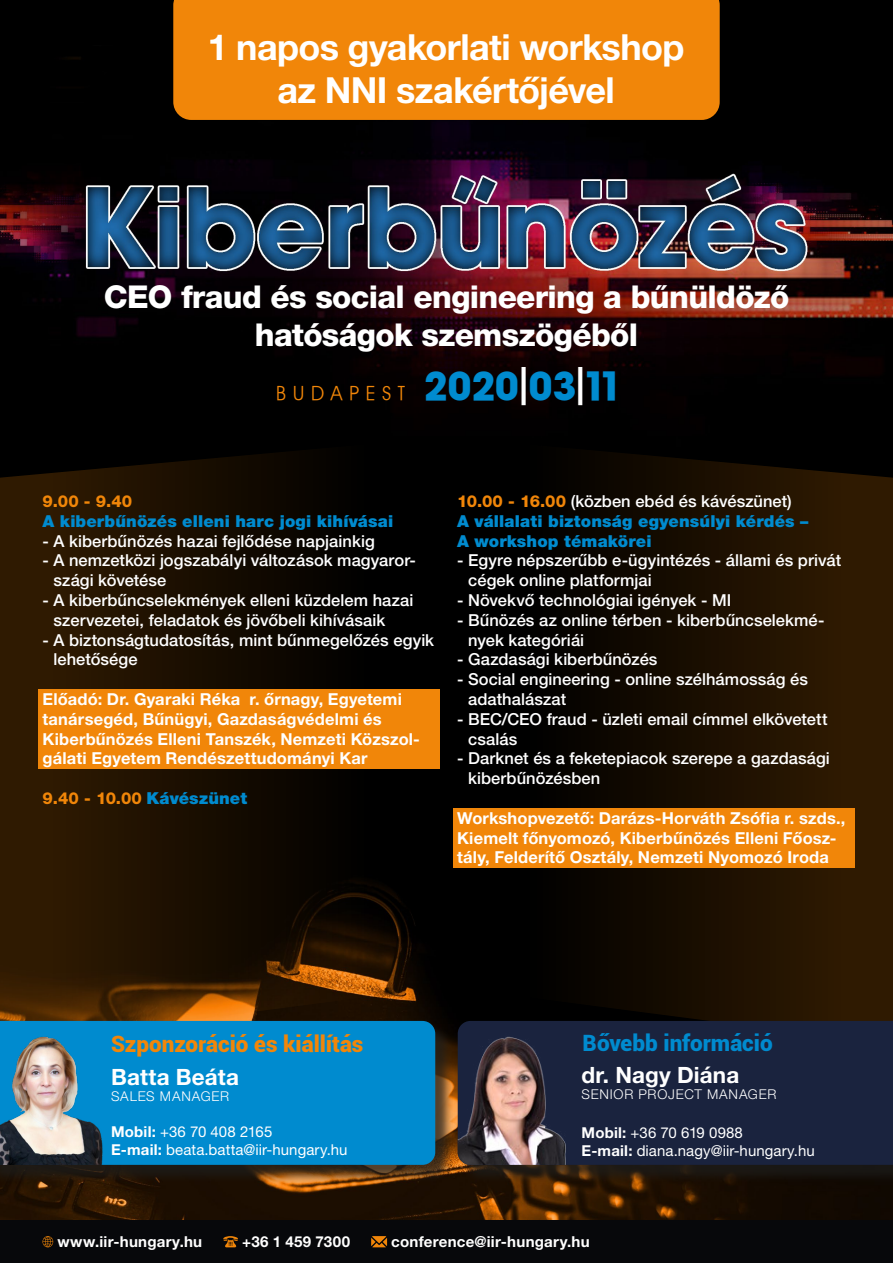
<style>
.page{position:relative;width:893px;height:1263px;background:#fff}
.page>*{position:absolute;margin:0;border:0;box-sizing:border-box;transform-origin:0 0}
.t1{font:700 36px/43.2px "Helvetica Neue LT Pro";letter-spacing:-.02em;color:#fff;text-align:center}
.t2{font:800 31.5px/37.8px "Helvetica Neue LT Pro";letter-spacing:-.02em;color:#fff;text-align:center}
.t3{font:900 22.5px "Roboto";color:#f18609}
.t4{font:700 22.5px "Helvetica Neue LT Pro";letter-spacing:.005em;color:#fff}
.t5{font:900 22.5px "Roboto";color:#008bcf}
.t6{font:19.65px "Avant Garde Bk PFL";color:#f18609}
.t7{font:500 16.5px/19.8px "Helvetica Neue LT Pro";letter-spacing:.005em;color:#fff}
.t8{font:700 16.5px/19.8px "Helvetica Neue LT Pro";letter-spacing:.01em;color:#fff}
.t9{font:900 16.5px/19.8px "Helvetica Neue LT Pro";letter-spacing:.01em;color:#008bcf}
.t10{font:800 16.5px "Helvetica Neue LT Pro";letter-spacing:.005em;color:#f18609}
.t11{font:700 15.15px "Helvetica Neue LT Pro";letter-spacing:.015em;color:#fff}
.t12{font:15px/18px "Helvetica Neue LT Pro";letter-spacing:.005em;color:#fff}
.t13{font:300 13.5px "Helvetica Neue LT Pro";letter-spacing:.06em;color:#fff}
.s1{font-family:"Avant Garde PFL";font-weight:700;font-size:38.25px;color:#008bcf}
.s2{font-family:"Helvetica Neue LT Pro";font-weight:700;font-size:38.25px;color:#fff}
.s3{font-weight:900;color:#008bcf}
.s4{font-weight:800;color:#f18609}
.s5{font-weight:500;color:#fff}
.s6{font-weight:700}
</style>
<div class="page">
<img style="left:0;top:0;width:893px;height:1220px">
<svg style="left:0;top:438px;width:435px;height:583px;background:#1c0f00"></svg>
<svg style="left:458px;top:438px;width:435px;height:583px;background:#150b00"></svg>
<div style="left:173px;top:0;width:547px;height:120px;background:#f18609"></div>
<div style="left:38px;top:689px;width:402px;height:80px;background:#f18609"></div>
<div style="left:453px;top:808px;width:402px;height:60px;background:#f18609"></div>
<div style="left:0;top:1220px;width:893px;height:43px;background:#07080b"></div>
<svg style="left:43px;top:1236px;width:10px;height:11px"></svg>
<svg style="left:223px;top:1236px;width:15px;height:11px"></svg>
<svg style="left:371px;top:1236px;width:16px;height:11px"></svg>
<div style="left:0;top:1023px;width:893px;height:160px;background:#1d1d1b;opacity:.75"></div>
<div style="left:0;top:1021px;width:435px;height:144px;background:#008bcf"></div>
<img style="left:0;top:1024px;width:122px;height:141px">
<div style="left:458px;top:1021px;width:435px;height:144px;background:#1a233e"></div>
<img style="left:458px;top:1032px;width:115px;height:133px">
<h1 class="t1" style="left:208px;top:24px;width:478px">1 napos gyakorlati workshop az NNI szakértőjével</h1>
<h2 class="t2" style="left:104px;top:278px;width:687px">CEO fraud és social engineering a bűnüldöző hatóságok szemszögéből</h2>
<p class="t6" style="left:276px;top:381px;width:342px">B U D A P E S T <span class="s1">2020</span><span class="s2">|</span><span class="s1">03</span><span class="s2">|</span><span class="s1">11</span></p>
<p class="t10" style="left:43px;top:491px;width:91px">9.00 - 9.40</p>
<p class="t9" style="left:43px;top:511px;width:352px">A kiberbűnözés elleni harc jogi kihívásai</p>
<p class="t7" style="left:43px;top:531px;width:334px">- A kiberbűnözés hazai fejlődése napjainkig</p>
<p class="t7" style="left:54px;top:550px;width:364px;text-indent:-11px">- A nemzetközi jogszabályi változások magyaror&shy;szági követése</p>
<p class="t7" style="left:54px;top:590px;width:362px;text-indent:-11px">- A kiberbűncselekmények elleni küzdelem hazai szervezetei, feladatok és jövőbeli kihívásaik</p>
<p class="t7" style="left:54px;top:630px;width:382px;text-indent:-11px">- A biztonságtudatosítás, mint bűnmegelőzés egyik lehetősége</p>
<p class="t8" style="left:43px;top:689px;width:379px">Előadó: Dr. Gyaraki Réka r. őrnagy, Egyetemi tanársegéd, Bűnügyi, Gazdaságvédelmi és Kiberbűnözés Elleni Tanszék, Nemzeti Közszol&shy;gálati Egyetem Rendészettudományi Kar</p>
<p class="t10" style="left:43px;top:788px;width:206px">9.40 - 10.00 <span class="s3">Kávészünet</span></p>
<p class="t9" style="left:457px;top:491px;width:353px"><span class="s4">10.00 - 16.00</span> <span class="s5">(közben ebéd és kávészünet)<br></span>A vállalati biztonság egyensúlyi kérdés –<br>A workshop témakörei</p>
<p class="t7" style="left:468px;top:550px;width:375px;text-indent:-11px">- Egyre népszerűbb e-ügyintézés - állami és privát cégek online platformjai</p>
<p class="t7" style="left:457px;top:590px;width:276px">- Növekvő technológiai igények - MI</p>
<p class="t7" style="left:468px;top:610px;width:358px;text-indent:-11px">- Bűnözés az online térben - kiberbűncselekmé&shy;nyek kategóriái</p>
<p class="t7" style="left:457px;top:649px;width:202px">- Gazdasági kiberbűnözés</p>
<p class="t7" style="left:468px;top:669px;width:341px;text-indent:-11px">- Social engineering - online szélhámosság és adathalászat</p>
<p class="t7" style="left:468px;top:709px;width:361px;text-indent:-11px">- BEC/CEO fraud - üzleti email címmel elkövetett csalás</p>
<p class="t7" style="left:468px;top:748px;width:363px;text-indent:-11px">- Darknet és a feketepiacok szerepe a gazdasági kiberbűnözésben</p>
<p class="t8" style="left:457px;top:808px;width:390px">Workshopvezető: Darázs-Horváth Zsófia r. szds.,<br>Kiemelt főnyomozó, Kiberbűnözés Elleni Főosz&shy;tály, Felderítő Osztály, Nemzeti Nyomozó Iroda</p>
<h3 class="t3" style="left:111px;top:1028px;width:254px">Szponzoráció és kiállítás</h3>
<h3 class="t4" style="left:111px;top:1063px;width:129px">Batta Beáta</h3>
<p class="t13" style="left:111px;top:1088px;width:120px">SALES MANAGER</p>
<p class="t12" style="left:111px;top:1123px;width:238px"><span class="s6">Mobil:</span> +36 70 408 2165<br><span class="s6">E-mail:</span> beata.batta@iir-hungary.hu</p>
<h3 class="t5" style="left:582px;top:1027px;width:192px">Bővebb információ</h3>
<h3 class="t4" style="left:582px;top:1060px;width:159px">dr. Nagy Diána</h3>
<p class="t13" style="left:582px;top:1086px;width:196px">SENIOR PROJECT MANAGER</p>
<p class="t12" style="left:582px;top:1124px;width:235px"><span class="s6">Mobil:</span> +36 70 619 0988<br><span class="s6">E-mail:</span> diana.nagy@iir-hungary.hu</p>
<p class="t11" style="left:57px;top:1232px;width:146px">www.iir-hungary.hu</p>
<p class="t11" style="left:242px;top:1232px;width:109px">+36 1 459 7300</p>
<p class="t11" style="left:391px;top:1232px;width:200px">conference@iir-hungary.hu</p>
</div>
